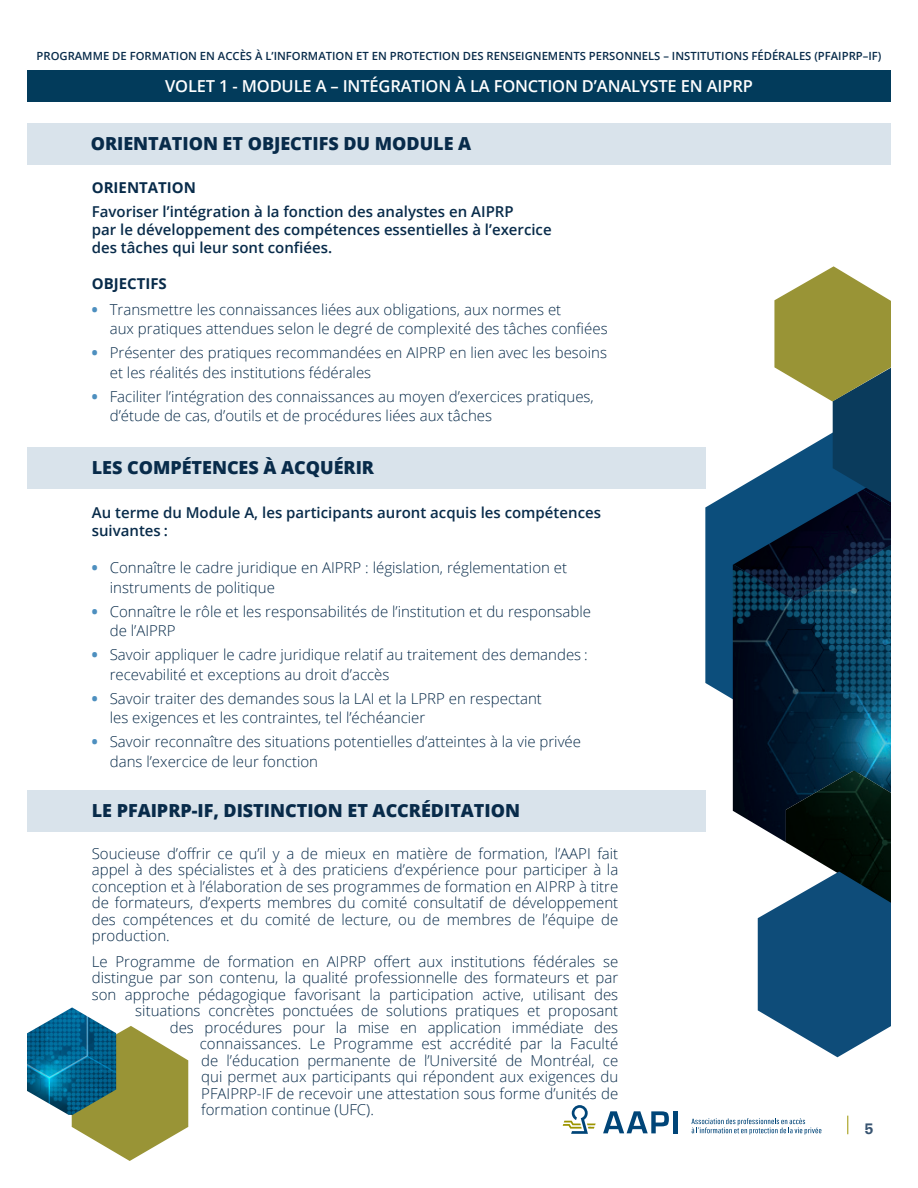
<style>
.page{position:relative;width:918px;height:1188px;background:#fff}
.page>*{position:absolute;margin:0;border:0;box-sizing:border-box;transform-origin:0 0}
.t1{font:800 18px "Open Sans";color:#082b4a}
.t2{font:600 16.5px "Open Sans";letter-spacing:-.01em;color:#fff}
.texte_2{font:300 15px/19.5px "Open Sans";color:#082b4a}
.t3{font:600 15px/18px "Open Sans";color:#082b4a}
.sous-titre_maj_10_pt{font:700 15px "Open Sans";color:#082b4a}
.t4{font:700 15px "Univers 45";color:#385471}
.t5{font:600 11.25px "Open Sans";color:#082b4a}
.s1{font-weight:800;color:#4d8fbf}
</style>
<div class="page">
<svg style="left:705px;top:447px;width:69px;height:326px;fill:#0c4e7c"></svg>
<img style="left:733px;top:601px;width:158px;height:320px">
<img style="left:786px;top:770px;width:105px;height:102px">
<img style="left:733px;top:490px;width:158px;height:111px">
<img style="left:863px;top:502px;width:28px;height:20px">
<svg style="left:774px;top:266px;width:117px;height:236px"></svg>
<svg style="left:72px;top:1026px;width:116px;height:135px"></svg>
<svg style="left:758px;top:872px;width:133px;height:185px"></svg>
<img style="left:27px;top:1007px;width:89px;height:108px">
<svg style="left:847px;top:1116px;width:1px;height:18px"></svg>
<svg style="left:563px;top:1105px;width:33px;height:29px"></svg>
<svg style="left:603px;top:1111px;width:66px;height:22px"></svg>
<hr style="left:674px;top:1111px;width:4px;height:22px;background:#004578">
<svg style="left:691px;top:1118px;width:130px;height:17px"></svg>
<div style="left:27px;top:123px;width:864px;height:41px;background:#d9e3eb"></div>
<div style="left:27px;top:70px;width:864px;height:32px;background:#023b5b"></div>
<div style="left:27px;top:447px;width:678px;height:41px;background:#d9e3eb"></div>
<div style="left:27px;top:791px;width:678px;height:41px;background:#d9e3eb"></div>
<p class="t5" style="left:37px;top:48px;width:846px">PROGRAMME DE FORMATION EN ACCÈS À L’INFORMATION ET EN PROTECTION DES RENSEIGNEMENTS PERSONNELS – INSTITUTIONS FÉDÉRALES (PFAIPRP–IF)</p>
<p class="t2" style="left:165px;top:74px;width:589px">VOLET 1 - MODULE A – INTÉGRATION À LA FONCTION D’ANALYSTE EN AIPRP</p>
<p class="t1" style="left:91px;top:130px;width:382px">ORIENTATION ET OBJECTIFS DU MODULE A</p>
<p class="sous-titre_maj_10_pt" style="left:92px;top:177px;width:106px">ORIENTATION</p>
<p class="t3" style="left:92px;top:203px;width:461px">Favoriser l’intégration à la fonction des analystes en AIPRP<br>par le développement des compétences essentielles à l’exercice des tâches qui leur sont confiées.</p>
<p class="sous-titre_maj_10_pt" style="left:92px;top:273px;width:77px">OBJECTIFS</p>
<p class="texte_2" style="left:110px;top:299px;width:499px;text-indent:-18px"><span class="s1">•</span> Transmettre les connaissances liées aux obligations, aux normes et<br>aux pratiques attendues selon le degré de complexité des tâches confiées</p>
<p class="texte_2" style="left:110px;top:343px;width:499px;text-indent:-18px"><span class="s1">•</span> Présenter des pratiques recommandées en AIPRP en lien avec les besoins et les réalités des institutions fédérales</p>
<p class="texte_2" style="left:110px;top:386px;width:486px;text-indent:-18px"><span class="s1">•</span> Faciliter l’intégration des connaissances au moyen d’exercices pratiques, d’étude de cas, d’outils et de procédures liées aux tâches</p>
<p class="t1" style="left:92px;top:454px;width:284px">LES COMPÉTENCES À ACQUÉRIR</p>
<p class="t3" style="left:92px;top:503px;width:511px">Au terme du Module A, les participants auront acquis les compétences suivantes :</p>
<p class="texte_2" style="left:110px;top:558px;width:459px;text-indent:-18px"><span class="s1">•</span> Connaître le cadre juridique en AIPRP : législation, réglementation et instruments de politique</p>
<p class="texte_2" style="left:110px;top:601px;width:483px;text-indent:-18px"><span class="s1">•</span> Connaître le rôle et les responsabilités de l’institution et du responsable de l’AIPRP</p>
<p class="texte_2" style="left:110px;top:645px;width:480px;text-indent:-18px"><span class="s1">•</span> Savoir appliquer le cadre juridique relatif au traitement des demandes : recevabilité et exceptions au droit d’accès</p>
<p class="texte_2" style="left:110px;top:688px;width:434px;text-indent:-18px"><span class="s1">•</span> Savoir traiter des demandes sous la LAI et la LPRP en respectant les exigences et les contraintes, tel l’échéancier</p>
<p class="texte_2" style="left:110px;top:732px;width:473px;text-indent:-18px"><span class="s1">•</span> Savoir reconnaître des situations potentielles d’atteintes à la vie privée dans l’exercice de leur fonction</p>
<p class="t1" style="left:92px;top:797px;width:430px">LE PFAIPRP-IF, DISTINCTION ET ACCRÉDITATION</p>
<p class="texte_2" style="left:92px;top:844px;width:528px;line-height:16.5px;text-align:justify">Soucieuse d’offrir ce qu’il y a de mieux en matière de formation, l’AAPI fait appel à des spécialistes et à des praticiens d’expérience pour participer à la conception et à l’élaboration de ses programmes de formation en AIPRP à titre de formateurs, d’experts membres du comité consultatif de développement des compétences et du comité de lecture, ou de membres de l’équipe de production.</p>
<p class="texte_2" style="left:92px;top:951px;width:528px">Le Programme de formation en AIPRP offert aux institutions fédérales se</p>
<p class="texte_2" style="left:92px;top:967px;width:528px">distingue par son contenu, la qualité professionnelle des formateurs et par</p>
<p class="texte_2" style="left:92px;top:984px;width:528px">son approche pédagogique favorisant la participation active, utilisant des</p>
<p class="texte_2" style="left:135px;top:1000px;width:485px">situations concrètes ponctuées de solutions pratiques et proposant</p>
<p class="texte_2" style="left:170px;top:1017px;width:450px">des procédures pour la mise en application immédiate des</p>
<p class="texte_2" style="left:200px;top:1033px;width:420px">connaissances. Le Programme est accrédité par la Faculté</p>
<p class="texte_2" style="left:201px;top:1050px;width:419px">de l’éducation permanente de l’Université de Montréal, ce</p>
<p class="texte_2" style="left:201px;top:1066px;width:419px">qui permet aux participants qui répondent aux exigences du</p>
<p class="texte_2" style="left:201px;top:1083px;width:418px">PFAIPRP-IF de recevoir une attestation sous forme d’unités de</p>
<p class="texte_2" style="left:201px;top:1099px;width:174px">formation continue (UFC).</p>
<p class="t4" style="left:864px;top:1120px;width:11px">5</p>
</div>
